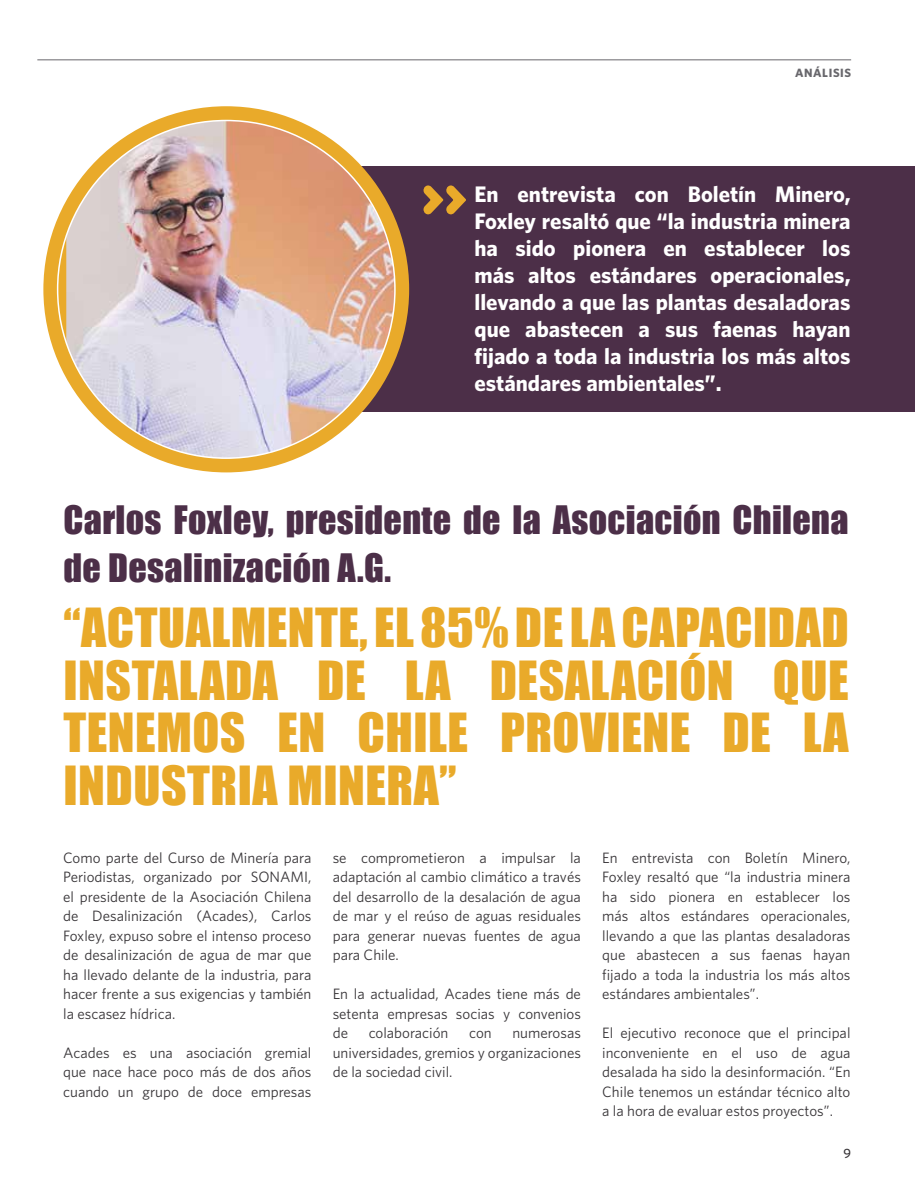
<style>
.page{position:relative;width:915px;height:1191px;background:#fff}
.page>*{position:absolute;margin:0;border:0;box-sizing:border-box;transform-origin:0 0}
.t1{font:49.5px/52.5px "Impact";letter-spacing:.01em;color:#e9aa2a;text-align:justify}
.t2{font:36px/48px "Impact";letter-spacing:.01em;color:#4c2f48}
.t3{font:700 22.5px/27px "Whitney";color:#fff;text-align:justify}
.t4{font:15px/19.5px "Whitney";color:#373437;text-align:justify}
.t5{font:500 13.5px "Whitney";color:#373437}
.t6{font:700 12px "Whitney";letter-spacing:.05em;color:#68676c}
</style>
<div class="page">
<hr style="left:37px;top:59px;width:813px;height:1px;background:#68676c">
<div style="left:163px;top:166px;width:751px;height:246px;background:#4c2f48"></div>
<svg style="left:423px;top:185px;width:43px;height:29px"></svg>
<div style="left:43px;top:106px;width:366px;height:366px;background:#e9aa2a;border-radius:50%"></div>
<img style="left:66px;top:120px;width:329px;height:338px">
<p class="t6" style="left:794px;top:65px;width:57px">ANÁLISIS</p>
<p class="t3" style="left:474px;top:180px;width:377px">En entrevista con Boletín Minero, Foxley resaltó que “la industria minera ha sido pionera en establecer los más altos estándares operacionales, llevando a que las plantas desaladoras que abastecen a sus faenas hayan fijado a toda la industria los más altos estándares ambientales”.</p>
<h2 class="t2" style="left:63px;top:495px;width:786px">Carlos Foxley, presidente de la Asociación Chilena de Desalinización A.G.</h2>
<h1 class="t1" style="left:63px;top:600px;width:786px">“ACTUALMENTE, EL 85% DE LA CAPACIDAD INSTALADA DE LA DESALACIÓN QUE TENEMOS EN CHILE PROVIENE DE LA INDUSTRIA MINERA”</h1>
<p class="t4" style="left:63px;top:847px;width:250px">Como parte del Curso de Minería para Periodistas, organizado por SONAMI, el presidente de la Asociación Chilena de Desalinización (Acades), Carlos Foxley, expuso sobre el intenso proceso de desalinización de agua de mar que ha llevado delante de la industria, para hacer frente a sus exigencias y también la escasez hídrica.</p>
<p class="t4" style="left:63px;top:1042px;width:250px">Acades es una asociación gremial que nace hace poco más de dos años cuando un grupo de doce empresas</p>
<p class="t4" style="left:332px;top:847px;width:250px">se comprometieron a impulsar la adaptación al cambio climático a través del desarrollo de la desalación de agua de mar y el reúso de aguas residuales para generar nuevas fuentes de agua para Chile.</p>
<p class="t4" style="left:332px;top:983px;width:250px">En la actualidad, Acades tiene más de setenta empresas socias y convenios de</p>
<p class="t4" style="left:368px;top:1022px;width:81px">colaboración</p>
<p class="t4" style="left:469px;top:1022px;width:24px">con</p>
<p class="t4" style="left:332px;top:1022px;width:250px;text-indent:179px">numerosas universidades, gremios y organizaciones de la sociedad civil.</p>
<p class="t4" style="left:602px;top:847px;width:250px">En entrevista con Boletín Minero, Foxley resaltó que “la industria minera ha sido pionera en establecer los más altos estándares operacionales, llevando a que las plantas desaladoras que abastecen a sus faenas hayan fijado a toda la industria los más altos estándares ambientales”.</p>
<p class="t4" style="left:602px;top:1022px;width:250px">El ejecutivo reconoce que el principal inconveniente en el uso de agua desalada ha sido la desinformación. “En Chile tenemos un estándar técnico alto a la hora de evaluar estos proyectos”.</p>
<p class="t5" style="left:843px;top:1145px;width:9px">9</p>
</div>
